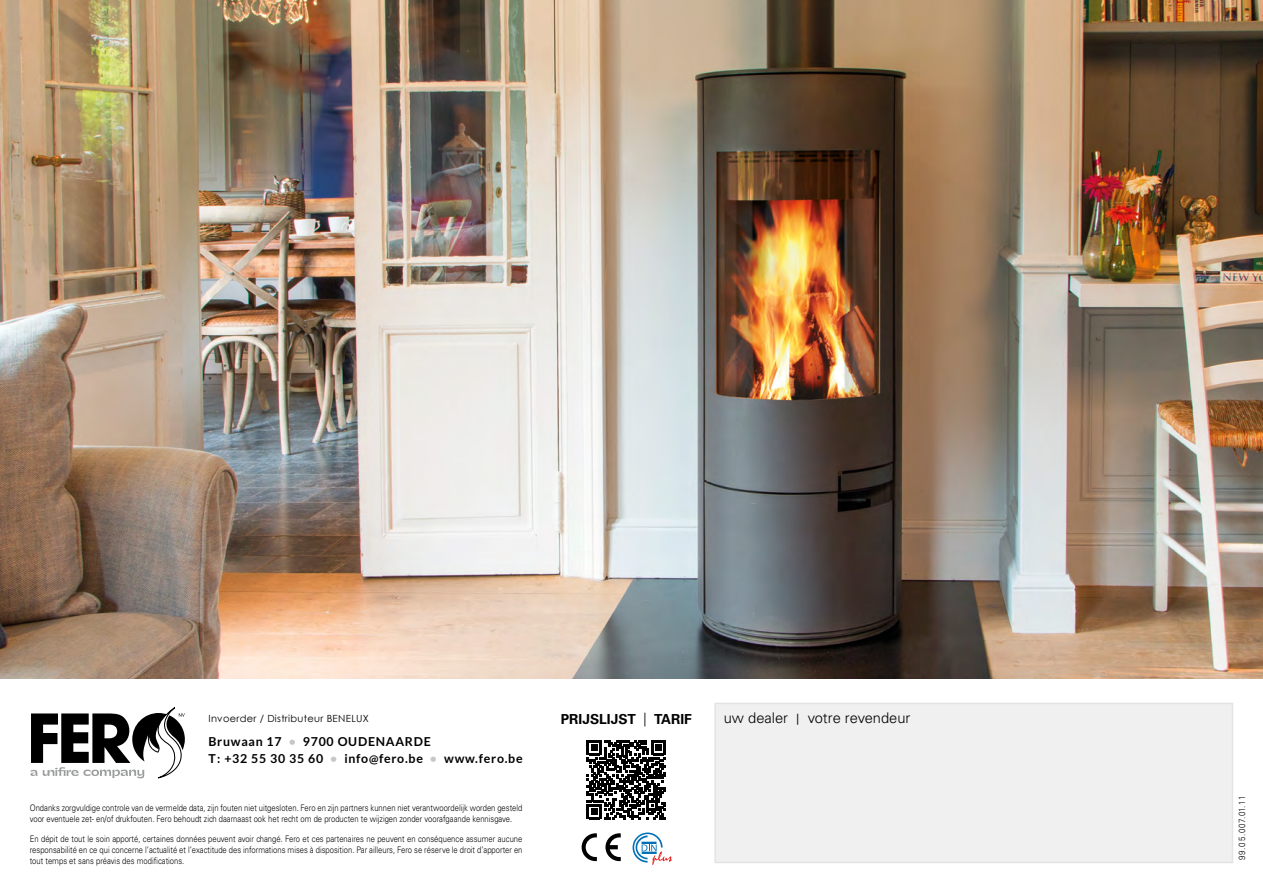
<style>
.page{position:relative;width:1263px;height:893px;background:#fff}
.page>*{position:absolute;margin:0;border:0;box-sizing:border-box;transform-origin:0 0}
.t1{font:300 14.7px "Univers LT Std";color:#000}
.t2{font:700 13.8px "Univers LT Std";color:#000}
.t3{font:700 12.3px/17.5px "Lato";letter-spacing:.06em;color:#000}
.t4{font:9.9px "Century Gothic";letter-spacing:.03em;color:#000}
.t5{font:300 9px/10.8px "Univers LT Std";color:#000;scale:.85 1}
.t6{font:300 9px "Univers LT Std";letter-spacing:.1em;color:#000;scale:.88 1}
.s1{font-weight:300}
.s2{color:#c6c6c6}
.s3{font-size:11.4px}
.s4{font-size:10.95px}
</style>
<div class="page">
<div style="left:714px;top:703px;width:519px;height:160px;background:#f0f0f0;border:2px solid #e3e3e3"></div>
<svg style="left:632px;top:832px;width:40px;height:33px"></svg>
<svg style="left:582px;top:833px;width:15px;height:28px"></svg>
<svg style="left:605px;top:833px;width:16px;height:28px"></svg>
<img style="left:0;top:0;width:1263px;height:678px">
<svg style="left:587px;top:740px;width:79px;height:79px"></svg>
<svg style="left:30px;top:707px;width:155px;height:72px"></svg>
<p class="t4" style="left:208px;top:713px;width:162px">Invoerder / Distributeur BENELUX</p>
<h2 class="t2" style="left:561px;top:711px;width:133px">PRIJSLIJST <span class="s1">|</span> TARIF</h2>
<h3 class="t3" style="left:208px;top:732px;width:316px">Bruwaan 17 <span class="s2">•</span> 9700 OUDENAARDE<br>T : +32 55 30 35 60 <span class="s2">•</span> info<span class="s3">@</span>fero.be <span class="s2">•</span> www.fero.be</h3>
<p class="t5" style="left:30px;top:803px;width:581px">Ondanks zorgvuldige controle van de vermelde data, zijn fouten niet uitgesloten. Fero en zijn partners kunnen niet verantwoordelijk worden gesteld voor eventuele zet- en/of drukfouten. Fero behoudt zich daarnaast ook het recht om de producten te wijzigen zonder voorafgaande kennisgave.</p>
<p class="t5" style="left:30px;top:833px;width:581px;text-align:justify">En dépit de tout le soin apporté, certaines données peuvent avoir changé. Fero et ces partenaires ne peuvent en conséquence assumer aucune responsabilité en ce qui concerne l’actualité et l’exactitude des informations mises à disposition. Par ailleurs, Fero se réserve le droit d’apporter en tout temps et sans préavis des modifications.</p>
<h1 class="t1" style="left:724px;top:709px;width:188px">uw dealer <span class="s4">|</span> votre revendeur</h1>
<p class="t6" style="left:1237px;top:860px;width:74px;rotate:-90deg">99.05.007.01.11</p>
</div>
